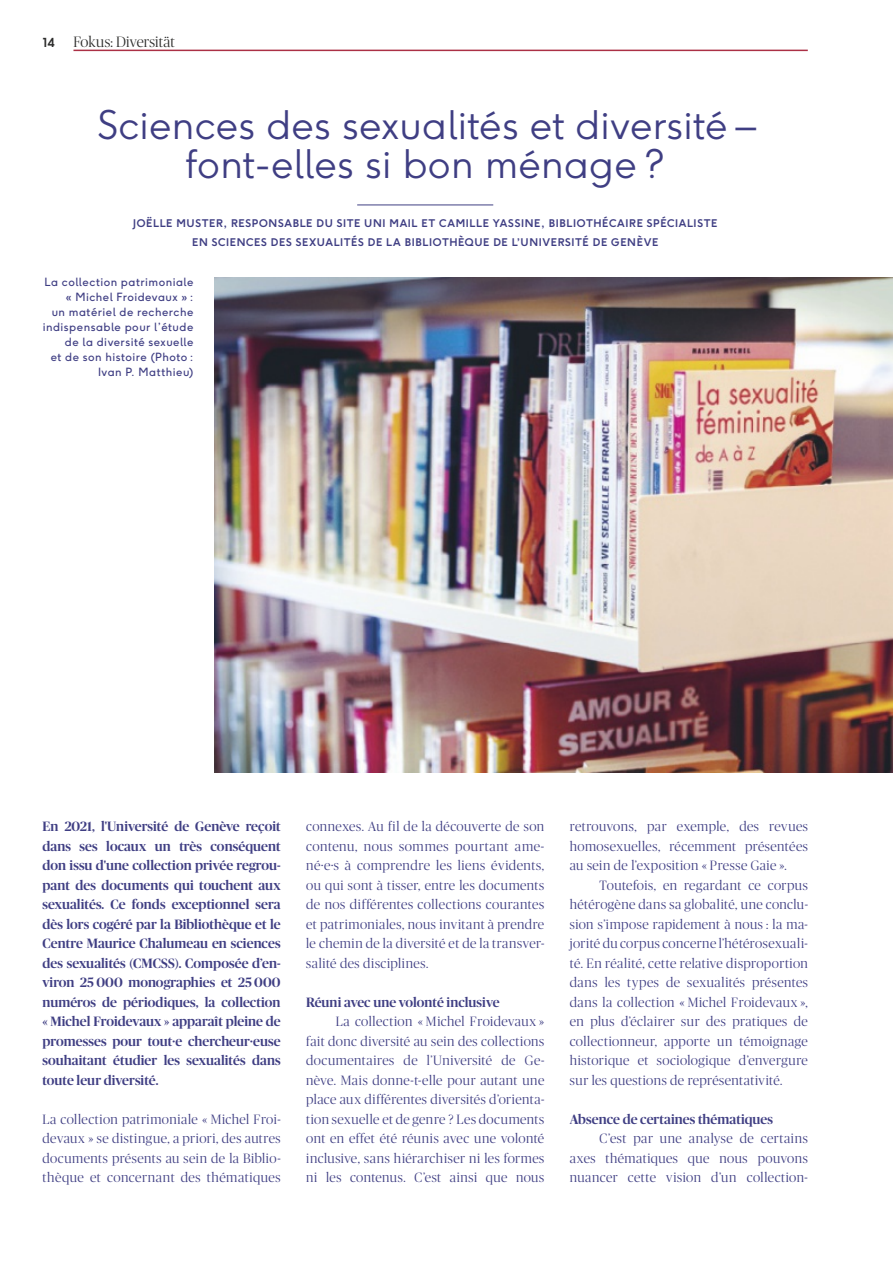
<style>
.page{position:relative;width:893px;height:1263px;background:#fff}
.page>*{position:absolute;margin:0;border:0;box-sizing:border-box;transform-origin:0 0}
.t1{font:300 39px/39px "F37 Ginger";letter-spacing:.01em;color:#3f3e83;text-align:center}
.t2{font:300 15px "Publico Banner";letter-spacing:.01em;color:#2c2c2b}
.t3{font:300 13.5px/19.5px "Publico Banner";letter-spacing:.03em;color:#3f3e83;text-align:justify}
.t4{font:500 13.5px/19.5px "Publico Banner";letter-spacing:.005em;color:#3f3e83;text-align:justify}
.t5{font:11.25px/15px "F37 Ginger";letter-spacing:.04em;color:#3f3e83;text-align:right}
.t6{font:700 10.5px/19.5px "F37 Ginger";letter-spacing:.06em;color:#3f3e83;text-align:center}
.s1{font-family:"F37 Ginger";font-weight:700;font-size:12.3px}
</style>
<div class="page">
<hr style="left:357px;top:205px;width:136px;height:1px;background:#3f3e83">
<img style="left:214px;top:277px;width:679px;height:496px">
<hr style="left:73px;top:50px;width:735px;height:1px;background:#ab3045">
<p class="t2" style="left:43px;top:32px;width:133px"><span class="s1">14</span> Fokus: Diversität</p>
<h1 class="t1" style="left:97px;top:105px;width:661px">Sciences des sexualités et diversité – font-elles si bon ménage ?</h1>
<p class="t6" style="left:133px;top:213px;width:586px">JOËLLE MUSTER, RESPONSABLE DU SITE UNI MAIL ET CAMILLE YASSINE, BIBLIOTHÉCAIRE SPÉCIALISTE<br>EN SCIENCES DES SEXUALITÉS DE LA BIBLIOTHÈQUE DE L’UNIVERSITÉ DE GENÈVE</p>
<p class="t5" style="left:43px;top:275px;width:152px">La collection patrimoniale « Michel Froidevaux » :<br>un matériel de recherche indispensable pour l’étude de la diversité sexuelle<br>et de son histoire (Photo :<br>Ivan P. Matthieu)</p>
<p class="t4" style="left:43px;top:816px;width:240px">En 2021, l'Université de Genève reçoit dans ses locaux un très conséquent don issu d'une collection privée regrou&shy;pant des documents qui touchent aux sexualités. Ce fonds exceptionnel sera dès lors cogéré par la Bibliothèque et le Centre Maurice Chalumeau en sciences des sexualités (CMCSS). Composée d’en&shy;viron 25 000 monographies et 25 000 numéros de périodiques, la collection « Michel Froidevaux » apparaît pleine de promesses pour tout·e chercheur·euse souhaitant étudier les sexualités dans toute leur diversité.</p>
<p class="t3" style="left:43px;top:1108px;width:240px">La collection patrimoniale « Michel Froi&shy;devaux » se distingue, a priori, des autres documents présents au sein de la Biblio&shy;thèque et concernant des thématiques</p>
<p class="t3" style="left:306px;top:816px;width:240px">connexes. Au fil de la découverte de son contenu, nous sommes pourtant ame&shy;né·e·s à comprendre les liens évidents, ou qui sont à tisser, entre les documents de nos différentes collections courantes et patrimoniales, nous invitant à prendre le chemin de la diversité et de la transver&shy;salité des disciplines.</p>
<p class="t4" style="left:306px;top:991px;width:195px">Réuni avec une volonté inclusive</p>
<p class="t3" style="left:306px;top:1011px;width:240px;text-indent:30px">La collection « Michel Froidevaux » fait donc diversité au sein des collections documentaires de l’Université de Ge&shy;nève. Mais donne-t-elle pour autant une place aux différentes diversités d’orienta&shy;tion sexuelle et de genre ? Les documents ont en effet été réunis avec une volonté inclusive, sans hiérarchiser ni les formes ni les contenus. C’est ainsi que nous</p>
<p class="t3" style="left:570px;top:816px;width:240px">retrouvons, par exemple, des revues homosexuelles, récemment présentées au sein de l’exposition « Presse Gaie ».</p>
<p class="t3" style="left:570px;top:874px;width:240px;text-indent:30px">Toutefois, en regardant ce corpus hétérogène dans sa globalité, une conclu&shy;sion s’impose rapidement à nous : la ma&shy;jorité du corpus concerne l’hétérosexuali&shy;té. En réalité, cette relative disproportion dans les types de sexualités présentes dans la collection « Michel Froidevaux », en plus d’éclairer sur des pratiques de collectionneur, apporte un témoignage historique et sociologique d’envergure sur les questions de représentativité.</p>
<p class="t4" style="left:570px;top:1108px;width:205px">Absence de certaines thématiques</p>
<p class="t3" style="left:570px;top:1128px;width:240px;text-indent:30px">C’est par une analyse de certains axes thématiques que nous pouvons nuancer cette vision d’un collection-</p>
</div>
